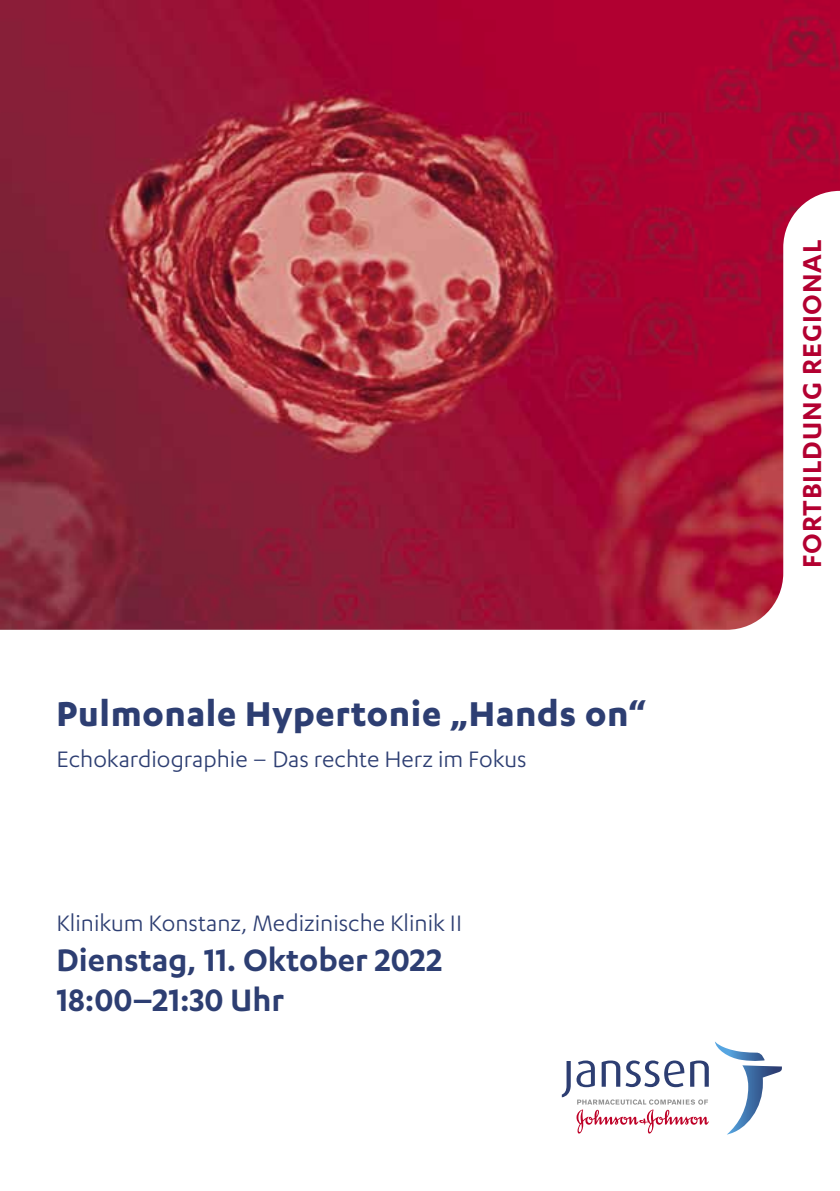
<style>
.page{position:relative;width:840px;height:1191px;background:#fff}
.page>*{position:absolute;margin:0;border:0;box-sizing:border-box;transform-origin:0 0}
.t1{font:700 40px "Karbon";letter-spacing:.015em;color:#2d3e72}
.t2{font:600 36px/40px "Karbon";color:#2d3e72}
.t3{font:600 30px "Karbon";letter-spacing:.03em;color:#b30031}
.t4{font:26px "Karbon";color:#2d3e72}
</style>
<div class="page">
<img style="left:0;top:0;width:839px;height:190px">
<svg style="left:561px;top:1060px;width:147px;height:73px"></svg>
<svg style="left:715px;top:1041px;width:66px;height:93px"></svg>
<svg style="left:0;top:190px;width:839px;height:440px"></svg>
<h1 class="t1" style="left:56px;top:691px;width:590px">Pulmonale Hypertonie „Hands on“</h1>
<p class="t4" style="left:56px;top:745px;width:471px">Echokardiographie – Das rechte Herz im Fokus</p>
<p class="t4" style="left:56px;top:908px;width:407px">Klinikum Konstanz, Medizinische Klinik II</p>
<h2 class="t2" style="left:56px;top:938px;width:387px">Dienstag, 11. Oktober 2022<br>18:00–21:30 Uhr</h2>
<p class="t3" style="left:794px;top:568px;width:330px;rotate:-90deg">FORTBILDUNG REGIONAL</p>
</div>
